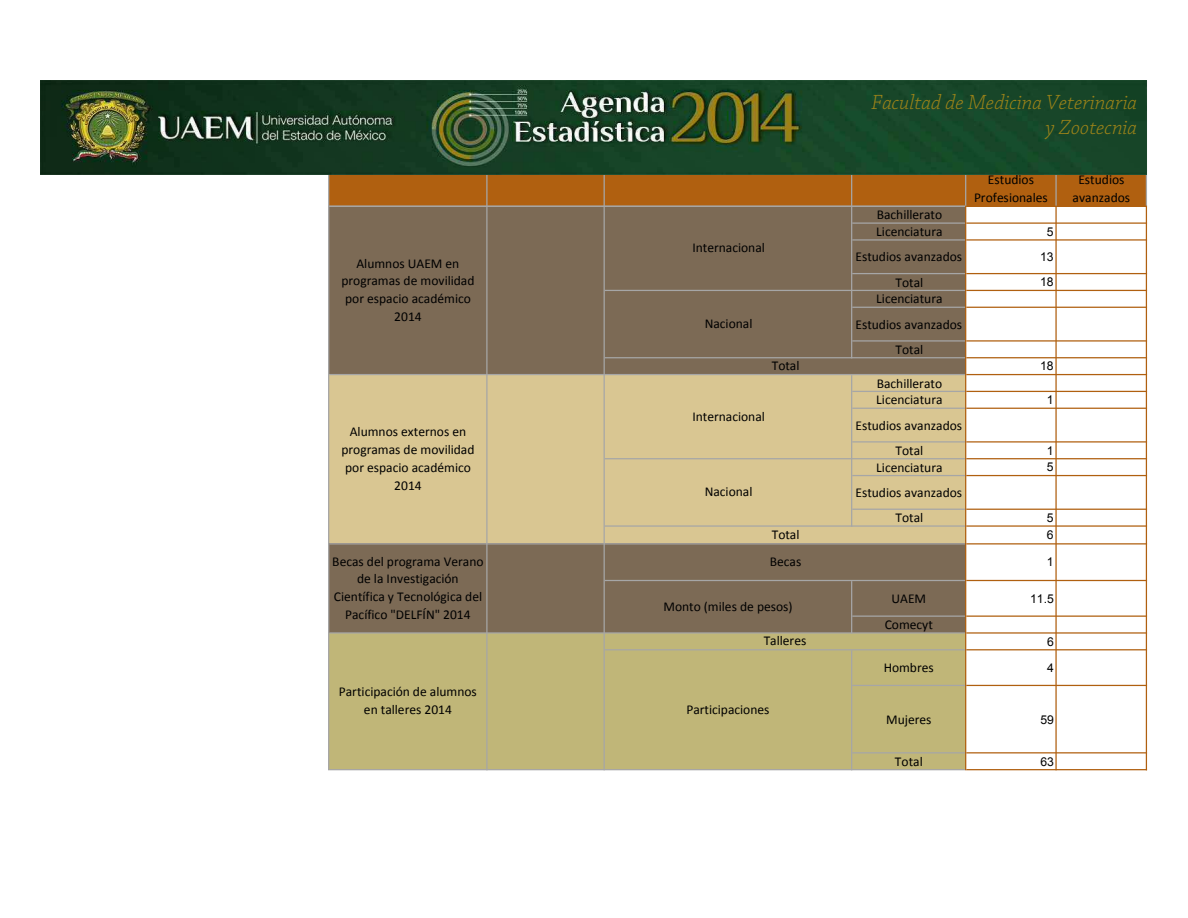
<style>
.page{position:relative;width:1188px;height:918px;background:#fff}
.page>*{position:absolute;margin:0;border:0;box-sizing:border-box;transform-origin:0 0}
.t1{font:italic 300 21.6px/25.3px "Chaparral Pro";color:#9c8319;text-align:right}
.t2{font:13.5px/17.9px "Calibri";color:#000;text-align:center}
.t3{font:12.15px/17.2px "Arial";letter-spacing:-.005em;color:#000}
</style>
<div class="page">
<div style="left:329px;top:171px;width:818px;height:35px;background:#b06010"></div>
<hr style="left:851px;top:81px;width:1px;height:126px;background:#a6a6a6">
<hr style="left:965px;top:82px;width:1px;height:125px;background:#a6a6a6">
<hr style="left:1055px;top:82px;width:2px;height:124px;background:#a6a6a6">
<hr style="left:1146px;top:82px;width:1px;height:124px;background:#a6a6a6">
<hr style="left:328px;top:170px;width:1px;height:37px;background:#a6a6a6">
<hr style="left:486px;top:171px;width:2px;height:36px;background:#a6a6a6">
<hr style="left:604px;top:171px;width:1px;height:36px;background:#a6a6a6">
<img style="left:41px;top:81px;width:1106px;height:94px">
<div style="left:329px;top:207px;width:637px;height:168px;background:#7c6a55"></div>
<div style="left:329px;top:375px;width:637px;height:169px;background:#d9c692"></div>
<div style="left:329px;top:544px;width:637px;height:89px;background:#7c6a55"></div>
<div style="left:329px;top:633px;width:637px;height:137px;background:#c0b678"></div>
<hr style="left:329px;top:206px;width:636px;height:1px;background:#a6a6a6">
<hr style="left:852px;top:222px;width:113px;height:2px;background:#a6a6a6">
<hr style="left:852px;top:239px;width:113px;height:2px;background:#a6a6a6">
<hr style="left:852px;top:273px;width:113px;height:1px;background:#a6a6a6">
<hr style="left:605px;top:290px;width:360px;height:1px;background:#a6a6a6">
<hr style="left:852px;top:307px;width:113px;height:1px;background:#a6a6a6">
<hr style="left:852px;top:340px;width:113px;height:2px;background:#a6a6a6">
<hr style="left:605px;top:357px;width:360px;height:1px;background:#a6a6a6">
<hr style="left:851px;top:207px;width:1px;height:151px;background:#a6a6a6">
<hr style="left:329px;top:374px;width:636px;height:1px;background:#a6a6a6">
<hr style="left:852px;top:391px;width:113px;height:1px;background:#a6a6a6">
<hr style="left:852px;top:408px;width:113px;height:1px;background:#a6a6a6">
<hr style="left:852px;top:441px;width:113px;height:2px;background:#a6a6a6">
<hr style="left:605px;top:458px;width:360px;height:1px;background:#a6a6a6">
<hr style="left:852px;top:475px;width:113px;height:1px;background:#a6a6a6">
<hr style="left:852px;top:509px;width:113px;height:1px;background:#a6a6a6">
<hr style="left:605px;top:525px;width:360px;height:2px;background:#a6a6a6">
<hr style="left:329px;top:543px;width:636px;height:1px;background:#a6a6a6">
<hr style="left:851px;top:375px;width:1px;height:152px;background:#a6a6a6">
<hr style="left:605px;top:580px;width:360px;height:1px;background:#a6a6a6">
<hr style="left:852px;top:616px;width:113px;height:1px;background:#a6a6a6">
<hr style="left:329px;top:632px;width:636px;height:2px;background:#a6a6a6">
<hr style="left:851px;top:581px;width:1px;height:53px;background:#a6a6a6">
<hr style="left:605px;top:649px;width:360px;height:1px;background:#a6a6a6">
<hr style="left:852px;top:685px;width:113px;height:1px;background:#a6a6a6">
<hr style="left:852px;top:752px;width:113px;height:1px;background:#a6a6a6">
<hr style="left:329px;top:769px;width:636px;height:1px;background:#a6a6a6">
<hr style="left:328px;top:206px;width:1px;height:564px;background:#a6a6a6">
<hr style="left:486px;top:207px;width:2px;height:563px;background:#a6a6a6">
<hr style="left:604px;top:207px;width:1px;height:563px;background:#a6a6a6">
<hr style="left:851px;top:650px;width:1px;height:120px;background:#a6a6a6">
<hr style="left:965px;top:206px;width:1px;height:564px;background:#b06010">
<hr style="left:1055px;top:207px;width:2px;height:563px;background:#b06010">
<hr style="left:1146px;top:207px;width:1px;height:563px;background:#b06010">
<hr style="left:966px;top:206px;width:181px;height:1px;background:#b06010">
<hr style="left:966px;top:222px;width:181px;height:2px;background:#b06010">
<hr style="left:966px;top:239px;width:181px;height:2px;background:#b06010">
<hr style="left:966px;top:273px;width:181px;height:1px;background:#b06010">
<hr style="left:966px;top:290px;width:181px;height:1px;background:#b06010">
<hr style="left:966px;top:307px;width:181px;height:1px;background:#b06010">
<hr style="left:966px;top:340px;width:181px;height:2px;background:#b06010">
<hr style="left:966px;top:357px;width:181px;height:1px;background:#b06010">
<hr style="left:966px;top:374px;width:181px;height:1px;background:#b06010">
<hr style="left:966px;top:391px;width:181px;height:1px;background:#b06010">
<hr style="left:966px;top:408px;width:181px;height:1px;background:#b06010">
<hr style="left:966px;top:441px;width:181px;height:2px;background:#b06010">
<hr style="left:966px;top:458px;width:181px;height:1px;background:#b06010">
<hr style="left:966px;top:475px;width:181px;height:1px;background:#b06010">
<hr style="left:966px;top:509px;width:181px;height:1px;background:#b06010">
<hr style="left:966px;top:525px;width:181px;height:2px;background:#b06010">
<hr style="left:966px;top:543px;width:181px;height:1px;background:#b06010">
<hr style="left:966px;top:580px;width:181px;height:1px;background:#b06010">
<hr style="left:966px;top:616px;width:181px;height:1px;background:#b06010">
<hr style="left:966px;top:632px;width:181px;height:2px;background:#b06010">
<hr style="left:966px;top:649px;width:181px;height:1px;background:#b06010">
<hr style="left:966px;top:685px;width:181px;height:1px;background:#b06010">
<hr style="left:966px;top:752px;width:181px;height:1px;background:#b06010">
<hr style="left:966px;top:769px;width:181px;height:1px;background:#b06010">
<p class="t2" style="left:341px;top:255px;width:135px">Alumnos UAEM en programas de movilidad por espacio académico<br>2014</p>
<p class="t2" style="left:341px;top:424px;width:135px">Alumnos externos en programas de movilidad por espacio académico<br>2014</p>
<p class="t2" style="left:332px;top:553px;width:153px">Becas del programa Verano de la Investigación<br>Científica y Tecnológica del<br>Pacífico "DELFÍN" 2014</p>
<p class="t2" style="left:339px;top:684px;width:139px">Participación de alumnos en talleres 2014</p>
<p class="t2" style="left:692px;top:240px;width:74px">Internacional</p>
<p class="t2" style="left:705px;top:316px;width:49px">Nacional</p>
<p class="t2" style="left:772px;top:358px;width:29px">Total</p>
<p class="t2" style="left:692px;top:408px;width:74px">Internacional</p>
<p class="t2" style="left:705px;top:484px;width:49px">Nacional</p>
<p class="t2" style="left:772px;top:527px;width:29px">Total</p>
<p class="t2" style="left:770px;top:554px;width:33px">Becas</p>
<p class="t2" style="left:663px;top:598px;width:131px">Monto (miles de pesos)</p>
<p class="t2" style="left:764px;top:633px;width:44px">Talleres</p>
<p class="t2" style="left:687px;top:701px;width:84px">Participaciones</p>
<h1 class="t1" style="left:871px;top:91px;width:267px">Facultad de Medicina Veterinaria y Zootecnia</h1>
<p class="t2" style="left:876px;top:208px;width:68px;line-height:16.8px;text-align:left">Bachillerato<br>Licenciatura</p>
<p class="t2" style="left:974px;top:172px;width:75px">Estudios<br>Profesionales</p>
<p class="t2" style="left:1073px;top:172px;width:59px">Estudios avanzados</p>
<p class="t3" style="left:1047px;top:223px;width:8px">5</p>
<p class="t2" style="left:855px;top:249px;width:108px">Estudios avanzados</p>
<p class="t3" style="left:1040px;top:248px;width:15px">13</p>
<p class="t2" style="left:896px;top:274px;width:29px">Total</p>
<p class="t3" style="left:1040px;top:273px;width:15px">18</p>
<p class="t2" style="left:855px;top:288px;width:108px;line-height:25.2px">Licenciatura<br>Estudios avanzados<br>Total</p>
<p class="t3" style="left:1040px;top:358px;width:15px">18</p>
<p class="t2" style="left:876px;top:376px;width:68px;line-height:16.8px;text-align:left">Bachillerato<br>Licenciatura</p>
<p class="t3" style="left:1047px;top:391px;width:8px">1</p>
<p class="t2" style="left:855px;top:414px;width:108px;line-height:25.2px">Estudios avanzados<br>Total</p>
<p class="t3" style="left:1047px;top:442px;width:8px">1</p>
<p class="t2" style="left:876px;top:459px;width:68px">Licenciatura</p>
<p class="t3" style="left:1047px;top:459px;width:8px">5</p>
<p class="t2" style="left:855px;top:481px;width:108px;line-height:25.2px">Estudios avanzados<br>Total</p>
<p class="t3" style="left:1047px;top:509px;width:8px">5<br>6</p>
<p class="t3" style="left:1047px;top:554px;width:8px">1</p>
<p class="t2" style="left:892px;top:591px;width:36px">UAEM</p>
<p class="t3" style="left:1030px;top:590px;width:25px">11.5</p>
<p class="t2" style="left:885px;top:617px;width:50px">Comecyt</p>
<p class="t3" style="left:1047px;top:633px;width:8px">6</p>
<p class="t2" style="left:884px;top:660px;width:52px">Hombres</p>
<p class="t3" style="left:1047px;top:659px;width:8px">4</p>
<p class="t2" style="left:886px;top:711px;width:47px">Mujeres</p>
<p class="t3" style="left:1040px;top:711px;width:15px">59</p>
<p class="t2" style="left:895px;top:754px;width:29px">Total</p>
<p class="t3" style="left:1040px;top:753px;width:15px">63</p>
</div>
